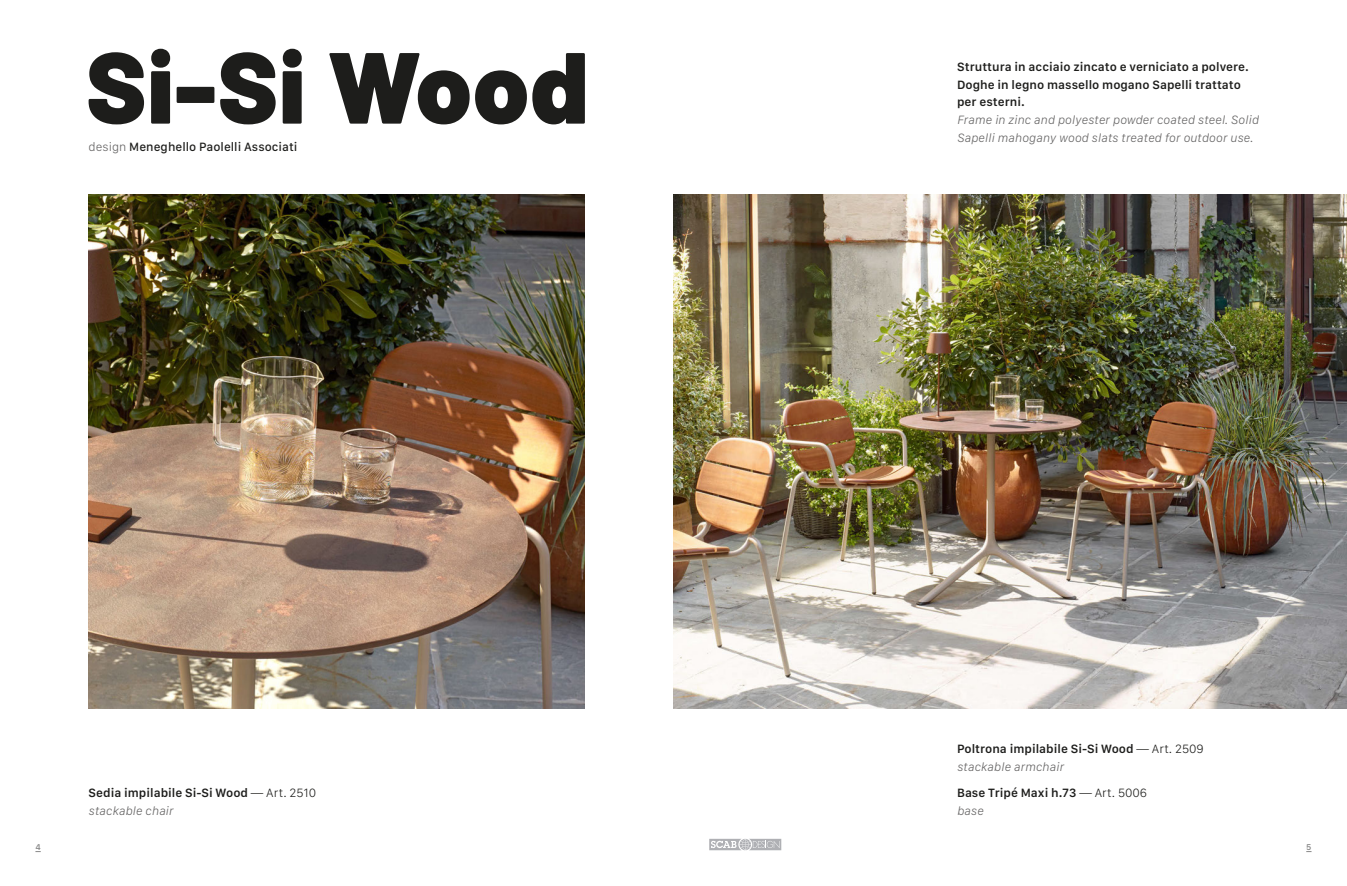
<style>
.page{position:relative;width:1347px;height:886px;background:#fff}
.page>*{position:absolute;margin:0;border:0;box-sizing:border-box;transform-origin:0 0}
.t1{font:600 12.5px "San Francisco Text";color:#1d1d1b}
.t2{font:italic 300 12.5px/17.8px "San Francisco Text";color:#646363}
.t3{font:500 12.5px "San Francisco Text";color:#1d1d1b}
.t4{font:600 8.75px "San Francisco Text";color:#878787}
.s1{font-weight:300;color:#646363}
.s2{font-weight:300}
</style>
<div class="page">
<div style="left:708px;top:837px;width:74px;height:14px;background:#f0f0f1"></div>
<svg style="left:709px;top:839px;width:72px;height:11px"></svg>
<img style="left:89px;top:195px;width:496px;height:514px">
<img style="left:673px;top:195px;width:673px;height:514px">
<svg style="left:89px;top:49px;width:496px;height:75px"></svg>
<p class="t3" style="left:89px;top:139px;width:210px"><span class="s1">design</span> Meneghello Paolelli Associati</p>
<p class="t1" style="left:89px;top:785px;width:229px">Sedia impilabile Si-Si Wood <span class="s2">— Art. 2510</span></p>
<p class="t2" style="left:89px;top:802px;width:86px">stackable chair</p>
<p class="t1" style="left:957px;top:59px;width:293px">Struttura in acciaio zincato e verniciato a polvere.</p>
<p class="t1" style="left:957px;top:77px;width:285px">Doghe in legno massello mogano Sapelli trattato</p>
<p class="t1" style="left:957px;top:94px;width:69px">per esterni.</p>
<p class="t2" style="left:957px;top:111px;width:303px">Frame in zinc and polyester powder coated steel. Solid<br>Sapelli mahogany wood slats treated for outdoor use.</p>
<p class="t1" style="left:957px;top:741px;width:248px">Poltrona impilabile Si-Si Wood <span class="s2">— Art. 2509</span></p>
<p class="t2" style="left:957px;top:757px;width:108px">stackable armchair</p>
<p class="t1" style="left:957px;top:785px;width:192px">Base Tripé Maxi h.73 <span class="s2">— Art. 5006</span></p>
<p class="t2" style="left:957px;top:802px;width:28px">base</p>
<p class="t4" style="left:35px;top:842px;width:7px">4</p>
<p class="t4" style="left:1306px;top:842px;width:7px">5</p>
</div>
